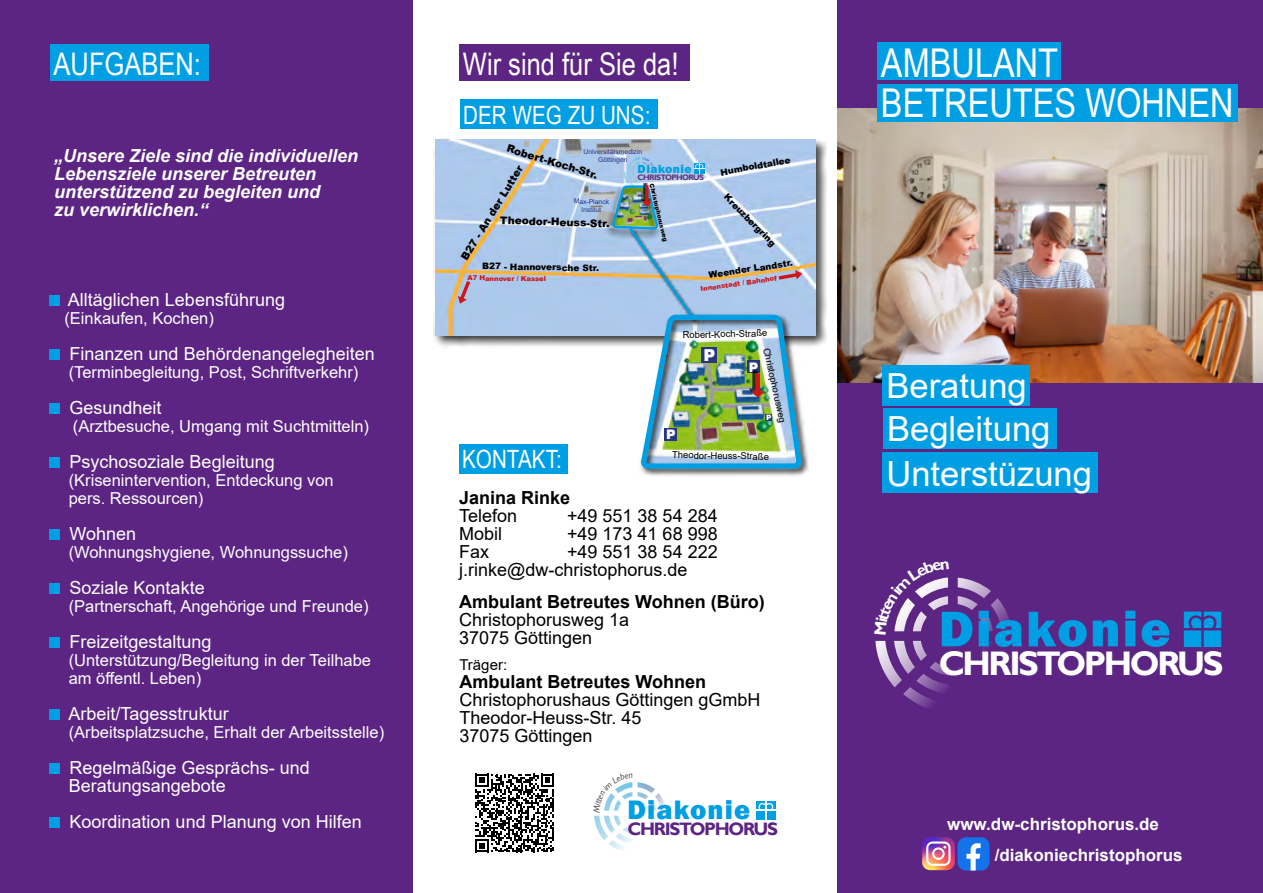
<style>
.page{position:relative;width:1263px;height:893px;background:#fff}
.page>*{position:absolute;margin:0;border:0;box-sizing:border-box;transform-origin:0 0}
.t1{font:800 51.9px "Franklin Gothic";letter-spacing:.04em;color:#009fe3}
.t2{font:39.75px/39.8px "Arial Narrow";color:#fff}
.t3{font:34.5px/44.1px "Arial";color:#fff}
.t4{font:700 34.05px "Gill Sans";letter-spacing:-.07em;color:#fff}
.t5{font:31.05px "Arial Narrow";color:#fff}
.t6{font:800 27.45px "Franklin Gothic";letter-spacing:.04em;color:#009fe3}
.t7{font:25.2px "Arial Narrow";color:#fff}
.t8{font:18px/18px "Arial";color:#fff}
.t9{font:18px/18px "Arial";color:#000}
.t10{font:italic 700 18px/18px "Arial";color:#fff}
.t11{font:700 18px "Arial";color:#000}
.t12{font:700 18px "Gill Sans";letter-spacing:-.07em;color:#5c2483}
.t13{font:700 16.95px "Arial";color:#fff}
.t14{font:16.5px/18px "Arial";color:#fff}
.t15{font:900 16.5px "Arial";color:#fff}
.t16{font:15px "Arial";color:#000}
.t17{font:900 13.2px "Arial";color:#fff}
.t18{font:800 12.15px "Franklin Gothic";letter-spacing:.04em;color:#009fe3}
.t19{font:900 10.5px "Arial";color:#000}
.t20{font:9.45px "Arial";color:#000}
.t21{font:900 9px "Arial";color:#000}
.t22{font:700 7.95px "Gill Sans";letter-spacing:-.07em;color:#5d367c}
.t23{font:900 7.35px "Arial";color:#fff}
.t24{font:6.75px/8.1px "Arial";color:#283583;text-align:center}
.t25{font:900 6.75px "Arial";color:#cd1719}
.t26{font:900 6px "Arial";color:#000}
</style>
<div class="page">
<div style="left:0;top:0;width:412px;height:893px;background:#5c2483"></div>
<div style="left:838px;top:0;width:425px;height:893px;background:#5c2483"></div>
<div style="left:49px;top:295px;width:11px;height:11px;background:#009fe3"></div>
<div style="left:49px;top:349px;width:11px;height:11px;background:#009fe3"></div>
<div style="left:49px;top:403px;width:11px;height:11px;background:#009fe3"></div>
<div style="left:49px;top:457px;width:11px;height:11px;background:#009fe3"></div>
<div style="left:49px;top:529px;width:11px;height:11px;background:#009fe3"></div>
<div style="left:49px;top:583px;width:11px;height:11px;background:#009fe3"></div>
<div style="left:49px;top:637px;width:11px;height:11px;background:#009fe3"></div>
<div style="left:49px;top:709px;width:11px;height:11px;background:#009fe3"></div>
<div style="left:49px;top:763px;width:11px;height:11px;background:#009fe3"></div>
<div style="left:49px;top:817px;width:11px;height:11px;background:#009fe3"></div>
<div style="left:433px;top:138px;width:394px;height:210px;background:#000;opacity:.75"></div>
<img style="left:435px;top:140px;width:380px;height:196px">
<svg style="left:458px;top:281px;width:12px;height:23px"></svg>
<img style="left:838px;top:108px;width:425px;height:275px">
<div style="left:877px;top:84px;width:360px;height:37px;background:#009fe3"></div>
<div style="left:877px;top:42px;width:184px;height:38px;background:#009fe3"></div>
<div style="left:882px;top:365px;width:147px;height:40px;background:#009fe3"></div>
<div style="left:883px;top:408px;width:174px;height:41px;background:#009fe3"></div>
<div style="left:882px;top:452px;width:216px;height:41px;background:#009fe3"></div>
<div style="left:50px;top:44px;width:158px;height:37px;background:#009fe3"></div>
<div style="left:459px;top:44px;width:231px;height:37px;background:#5c2483"></div>
<div style="left:460px;top:99px;width:197px;height:30px;background:#009fe3"></div>
<svg style="left:524px;top:141px;width:4px;height:6px"></svg>
<svg style="left:875px;top:641px;width:75px;height:67px"></svg>
<svg style="left:958px;top:641px;width:34px;height:35px"></svg>
<svg style="left:958px;top:578px;width:52px;height:53px"></svg>
<svg style="left:1184px;top:611px;width:37px;height:36px"></svg>
<div style="left:957px;top:837px;width:32px;height:33px;background:#1473eb;border-radius:9px"></div>
<svg style="left:966px;top:843px;width:14px;height:27px"></svg>
<svg style="left:922px;top:837px;width:33px;height:33px"></svg>
<svg style="left:756px;top:801px;width:20px;height:19px"></svg>
<svg style="left:475px;top:774px;width:79px;height:78px"></svg>
<div style="left:459px;top:444px;width:108px;height:30px;background:#009fe3"></div>
<div style="left:639px;top:313px;width:170px;height:164px;background:#000;opacity:.75"></div>
<img style="left:596px;top:157px;width:206px;height:314px">
<div style="left:665px;top:428px;width:12px;height:12px;background:#283583"></div>
<div style="left:765px;top:414px;width:7px;height:7px;background:#283583"></div>
<svg style="left:894px;top:577px;width:54px;height:55px"></svg>
<svg style="left:594px;top:782px;width:71px;height:69px"></svg>
<h3 class="t5" style="left:54px;top:41px;width:149px">AUFGABEN:</h3>
<p class="t10" style="left:54px;top:147px;width:306px">„Unsere Ziele sind die individuellen<br>Lebensziele unserer Betreuten unterstützend zu begleiten und<br>zu verwirklichen.“</p>
<p class="t8" style="left:68px;top:291px;width:219px">Alltäglichen Lebensführung</p>
<p class="t14" style="left:64px;top:309px;width:151px">(Einkaufen, Kochen)</p>
<p class="t8" style="left:70px;top:345px;width:307px">Finanzen und Behördenangelegheiten</p>
<p class="t14" style="left:69px;top:363px;width:291px">(Terminbegleitung, Post, Schriftverkehr)</p>
<p class="t8" style="left:70px;top:399px;width:94px">Gesundheit</p>
<p class="t14" style="left:73px;top:417px;width:298px">(Arztbesuche, Umgang mit Suchtmitteln)</p>
<p class="t8" style="left:70px;top:453px;width:207px">Psychosoziale Begleitung</p>
<p class="t14" style="left:69px;top:471px;width:267px">(Krisenintervention, Entdeckung von pers. Ressourcen)</p>
<p class="t8" style="left:70px;top:525px;width:68px">Wohnen</p>
<p class="t14" style="left:69px;top:543px;width:281px">(Wohnungshygiene, Wohnungssuche)</p>
<p class="t8" style="left:70px;top:579px;width:137px">Soziale Kontakte</p>
<p class="t14" style="left:69px;top:597px;width:301px">(Partnerschaft, Angehörige und Freunde)</p>
<p class="t8" style="left:70px;top:633px;width:144px">Freizeitgestaltung</p>
<p class="t14" style="left:69px;top:651px;width:304px">(Unterstützung/Begleitung in der Teilhabe am öffentl. Leben)</p>
<p class="t8" style="left:69px;top:705px;width:162px">Arbeit/Tagesstruktur</p>
<p class="t14" style="left:69px;top:723px;width:317px">(Arbeitsplatzsuche, Erhalt der Arbeitsstelle)</p>
<p class="t8" style="left:69px;top:759px;width:243px">Regelmäßige Gesprächs- und<br>Beratungsangebote</p>
<p class="t8" style="left:70px;top:813px;width:294px">Koordination und Planung von Hilfen</p>
<h3 class="t5" style="left:463px;top:41px;width:217px">Wir sind für Sie da!</h3>
<h3 class="t7" style="left:463px;top:97px;width:189px">DER WEG ZU UNS:</h3>
<p class="t19" style="left:509px;top:140px;width:96px;rotate:17deg">Robert-Koch-Str.</p>
<p class="t24" style="left:583px;top:147px;width:60px">Universitätsmedizin<br>Göttingen</p>
<p class="t21" style="left:719px;top:166px;width:72px;rotate:-10deg">Humboldtallee</p>
<p class="t19" style="left:458px;top:255px;width:110px;rotate:-59deg">B27 - An der Lutter</p>
<p class="t18" style="left:638px;top:162px;width:56px">Diakonie</p>
<p class="t22" style="left:638px;top:173px;width:68px">CHRISTOPHORUS</p>
<p class="t26" style="left:656px;top:182px;width:61px;rotate:76deg">Christophorusweg</p>
<p class="t21" style="left:730px;top:191px;width:71px;rotate:45deg">Kreuzbergring</p>
<p class="t21" style="left:708px;top:269px;width:86px;rotate:-9deg">Weender Landstr.</p>
<p class="t24" style="left:574px;top:197px;width:37px;rotate:2deg">Max-Planck<br>Institut</p>
<p class="t19" style="left:500px;top:212px;width:111px;rotate:2deg">Theodor-Heuss-Str.</p>
<p class="t21" style="left:482px;top:259px;width:118px;rotate:1deg">B27 - Hannoversche Str.</p>
<p class="t25" style="left:467px;top:273px;width:80px;rotate:1deg">A7 Hannover / Kassel</p>
<p class="t25" style="left:700px;top:284px;width:78px;rotate:-8deg">Innenstadt / Bahnhof</p>
<h3 class="t7" style="left:462px;top:441px;width:101px">KONTAKT:</h3>
<p class="t17" style="left:666px;top:424px;width:11px">P</p>
<p class="t20" style="left:682px;top:328px;width:86px;rotate:-1deg">Robert-Koch-Straße</p>
<p class="t20" style="left:773px;top:347px;width:78px;rotate:78deg">Christophorusweg</p>
<p class="t15" style="left:703px;top:343px;width:13px">P</p>
<p class="t17" style="left:749px;top:357px;width:11px">P</p>
<p class="t23" style="left:766px;top:412px;width:7px">P</p>
<p class="t20" style="left:672px;top:448px;width:98px;rotate:1deg">Theodor-Heuss-Straße</p>
<p class="t11" style="left:459px;top:485px;width:113px">Janina Rinke</p>
<p class="t9" style="left:459px;top:507px;width:60px">Telefon</p>
<p class="t9" style="left:567px;top:507px;width:152px">+49 551 38 54 284</p>
<p class="t9" style="left:459px;top:525px;width:45px">Mobil</p>
<p class="t9" style="left:567px;top:525px;width:152px">+49 173 41 68 998</p>
<p class="t9" style="left:459px;top:543px;width:32px">Fax</p>
<p class="t9" style="left:459px;top:543px;width:260px;text-indent:108px">+49 551 38 54 222 j.rinke@dw-christophorus.de</p>
<p class="t11" style="left:459px;top:589px;width:307px">Ambulant Betreutes Wohnen (Büro)</p>
<p class="t9" style="left:459px;top:610px;width:172px">Christophorusweg 1a<br>37075 Göttingen</p>
<p class="t16" style="left:459px;top:654px;width:49px">Träger:</p>
<p class="t11" style="left:459px;top:669px;width:248px">Ambulant Betreutes Wohnen</p>
<p class="t9" style="left:459px;top:690px;width:303px">Christophorushaus Göttingen gGmbH<br>Theodor-Heuss-Str. 45<br>37075 Göttingen</p>
<h3 class="t6" style="left:627px;top:792px;width:124px">Diakonie</h3>
<p class="t12" style="left:627px;top:818px;width:152px">CHRISTOPHORUS</p>
<h2 class="t2" style="left:881px;top:42px;width:354px">AMBULANT<br>BETREUTES WOHNEN</h2>
<h3 class="t3" style="left:886px;top:363px;width:207px">Beratung<br>Begleitung<br>Unterstüzung</h3>
<h1 class="t1" style="left:939px;top:595px;width:233px">Diakonie</h1>
<h3 class="t4" style="left:939px;top:643px;width:286px">CHRISTOPHORUS</h3>
<p class="t13" style="left:947px;top:812px;width:213px">www.dw-christophorus.de</p>
<p class="t13" style="left:995px;top:843px;width:189px">/diakoniechristophorus</p>
</div>
